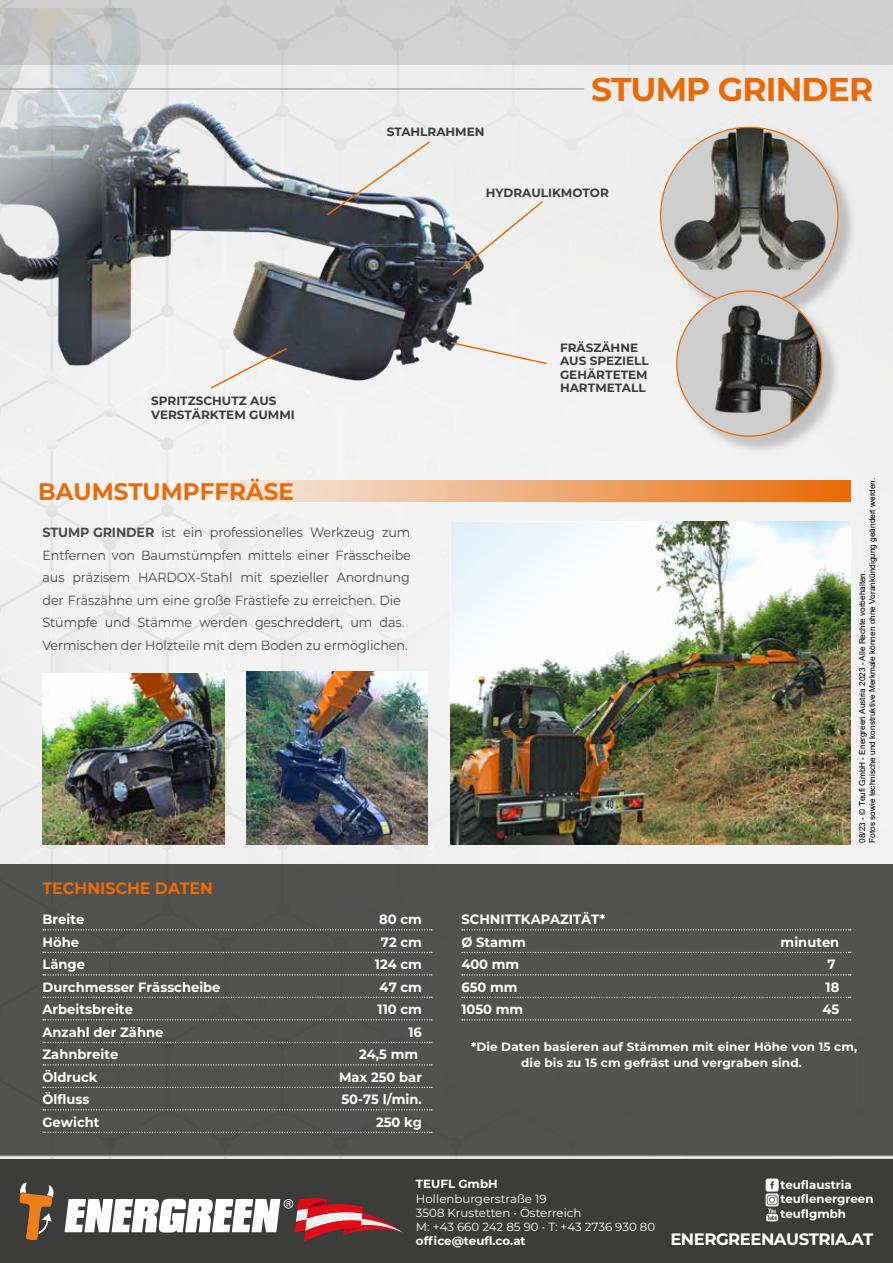
<style>
.page{position:relative;width:893px;height:1263px;background:#fff}
.page>*{position:absolute;margin:0;border:0;box-sizing:border-box;transform-origin:0 0}
.t1{font:700 33px "Montserrat";letter-spacing:-.03em;color:#e96b08}
.t2{font:700 24px "Montserrat";color:#ea6b08;scale:.96 1}
.t3{font:700 16.5px "Montserrat";letter-spacing:-.03em;color:#fff}
.t4{font:700 16.5px "Montserrat";color:#ea6b08;scale:.96 1}
.t5{font:700 13.5px/22.5px "Montserrat";color:#fff}
.t6{font:13.35px/22.5px "Montserrat";letter-spacing:-.01em;color:#4a4a49;scale:.96 1}
.t7{font:700 12px/13.5px "Montserrat";color:#3c3c3b}
.t8{font:700 12px/16.5px "Montserrat";letter-spacing:.01em;color:#fff;text-align:center}
.t9{font:11.85px/14.1px "Montserrat";color:#fff}
.t10{font:700 11.85px/14.9px "Montserrat";color:#fff}
.t11{font:8.25px/9.9px "Arial";color:#000}
.s1{font-weight:700}
</style>
<div class="page">
<div style="left:0;top:65px;width:893px;height:1094px;background:#f2f2f2"></div>
<img style="left:0;top:65px;width:494px;height:327px">
<svg style="left:0;top:0;width:893px;height:65px;background:#cecece"></svg>
<hr style="left:0;top:88px;width:584px;height:2px;background:#9d9d9c">
<img style="left:43px;top:674px;width:181px;height:170px">
<img style="left:246px;top:672px;width:182px;height:172px">
<img style="left:451px;top:522px;width:399px;height:322px">
<svg style="left:325px;top:140px;width:107px;height:77px"></svg>
<svg style="left:451px;top:199px;width:94px;height:78px"></svg>
<svg style="left:449px;top:341px;width:100px;height:24px"></svg>
<svg style="left:209px;top:346px;width:80px;height:44px"></svg>
<svg style="left:662px;top:129px;width:195px;height:195px;fill:#ededed"></svg>
<div style="left:661px;top:127px;width:177px;height:178px;background:#cecece;border-radius:50%"></div>
<img style="left:671px;top:127px;width:157px;height:148px">
<svg style="left:678px;top:293px;width:163px;height:162px;fill:#efefef"></svg>
<div style="left:677px;top:291px;width:145px;height:145px;background:#cecece;border-radius:50%"></div>
<img style="left:689px;top:296px;width:133px;height:140px">
<div style="left:0;top:864px;width:893px;height:291px;background:#575756"></div>
<hr style="left:0;top:1155px;width:893px;height:2px;background:#b2b2b2">
<svg style="left:43px;top:929px;width:389px;height:1px"></svg>
<svg style="left:43px;top:952px;width:389px;height:1px"></svg>
<svg style="left:43px;top:974px;width:389px;height:1px"></svg>
<svg style="left:43px;top:997px;width:389px;height:1px"></svg>
<svg style="left:43px;top:1019px;width:389px;height:1px"></svg>
<svg style="left:43px;top:1042px;width:389px;height:1px"></svg>
<svg style="left:43px;top:1064px;width:389px;height:1px"></svg>
<svg style="left:43px;top:1087px;width:389px;height:1px"></svg>
<svg style="left:43px;top:1109px;width:389px;height:1px"></svg>
<svg style="left:43px;top:1132px;width:389px;height:1px"></svg>
<svg style="left:462px;top:929px;width:389px;height:1px"></svg>
<svg style="left:462px;top:952px;width:389px;height:1px"></svg>
<svg style="left:462px;top:974px;width:389px;height:1px"></svg>
<svg style="left:462px;top:997px;width:389px;height:1px"></svg>
<svg style="left:462px;top:1019px;width:389px;height:1px"></svg>
<div style="left:219px;top:480px;width:631px;height:22px;background:linear-gradient(to right,#f4eeea,#e96c0a)"></div>
<div style="left:0;top:1159px;width:893px;height:104px;background:#3c3c3b"></div>
<svg style="left:65px;top:1198px;width:338px;height:44px"></svg>
<svg style="left:20px;top:1182px;width:33px;height:58px"></svg>
<svg style="left:766px;top:1178px;width:13px;height:43px"></svg>
<p class="t7" style="left:387px;top:125px;width:99px">STAHLRAHMEN</p>
<h1 class="t1" style="left:591px;top:65px;width:284px">STUMP GRINDER</h1>
<p class="t7" style="left:486px;top:185px;width:125px">HYDRAULIKMOTOR</p>
<p class="t7" style="left:151px;top:393px;width:145px">SPRITZSCHUTZ AUS<br>VERSTÄRKTEM GUMMI</p>
<h2 class="t2" style="left:38px;top:474px;width:268px">BAUMSTUMPFFRÄSE</h2>
<p class="t6" style="left:43px;top:521px;width:385px"><span class="s1">STUMP GRINDER</span> ist ein professionelles Werkzeug zum Entfernen von Baumstümpfen mittels einer Frässcheibe aus präzisem HARDOX-Stahl mit spezieller Anordnung der Fräszähne um eine große Frästiefe zu erreichen. Die Stümpfe und Stämme werden geschreddert, um das.<br>Vermischen der Holzteile mit dem Boden zu ermöglichen.</p>
<p class="t4" style="left:43px;top:877px;width:179px">TECHNISCHE DATEN</p>
<p class="t5" style="left:43px;top:907px;width:43px">Breite</p>
<p class="t5" style="left:379px;top:907px;width:44px">80 cm</p>
<p class="t5" style="left:43px;top:930px;width:38px">Höhe</p>
<p class="t5" style="left:381px;top:930px;width:43px">72 cm</p>
<p class="t5" style="left:43px;top:952px;width:44px">Länge</p>
<p class="t5" style="left:375px;top:952px;width:49px">124 cm</p>
<p class="t5" style="left:43px;top:975px;width:180px">Durchmesser Frässcheibe</p>
<p class="t5" style="left:380px;top:975px;width:44px">47 cm</p>
<p class="t5" style="left:43px;top:997px;width:92px">Arbeitsbreite</p>
<p class="t5" style="left:378px;top:997px;width:46px">110 cm</p>
<p class="t5" style="left:43px;top:1020px;width:122px">Anzahl der Zähne</p>
<p class="t5" style="left:408px;top:1020px;width:15px">16</p>
<p class="t5" style="left:43px;top:1042px;width:77px">Zahnbreite</p>
<p class="t5" style="left:359px;top:1042px;width:61px">24,5 mm</p>
<p class="t5" style="left:43px;top:1065px;width:57px">Öldruck</p>
<p class="t5" style="left:339px;top:1065px;width:84px">Max 250 bar</p>
<p class="t5" style="left:43px;top:1087px;width:48px">Ölfluss</p>
<p class="t5" style="left:341px;top:1087px;width:82px">50-75 l/min.</p>
<p class="t5" style="left:43px;top:1110px;width:59px">Gewicht</p>
<p class="t5" style="left:376px;top:1110px;width:47px">250 kg</p>
<p class="t7" style="left:560px;top:340px;width:90px">FRÄSZÄHNE<br>AUS SPEZIELL<br>GEHÄRTETEM<br>HARTMETALL</p>
<p class="t5" style="left:461px;top:907px;width:145px">SCHNITTKAPAZITÄT*<br>Ø Stamm</p>
<p class="t11" style="left:857px;top:843px;width:367px;rotate:-90deg">08/23 - © Teufl GmbH - Energreen Austria 2023 - Alle Rechte vorbehalten.<br>Fotos sowie technische und konstruktive Merkmale können ohne Vorankündigung geändert werden.</p>
<p class="t5" style="left:781px;top:930px;width:60px">minuten</p>
<p class="t5" style="left:461px;top:952px;width:59px">400 mm</p>
<p class="t5" style="left:827px;top:952px;width:10px">7</p>
<p class="t5" style="left:461px;top:975px;width:58px">650 mm</p>
<p class="t5" style="left:826px;top:975px;width:15px">18</p>
<p class="t5" style="left:461px;top:997px;width:63px">1050 mm</p>
<p class="t5" style="left:822px;top:997px;width:18px">45</p>
<p class="t8" style="left:471px;top:1037px;width:388px">*Die Daten basieren auf Stämmen mit einer Höhe von 15 cm, die bis zu 15 cm gefräst und vergraben sind.</p>
<p class="t10" style="left:416px;top:1176px;width:83px">TEUFL GmbH</p>
<p class="t9" style="left:416px;top:1191px;width:241px">Hollenburgerstraße 19<br>3508 Krustetten • Österreich<br>M: +43 660 242 85 90 • T: +43 2736 930 80</p>
<p class="t10" style="left:416px;top:1233px;width:111px">office@teufl.co.at</p>
<p class="t10" style="left:780px;top:1176px;width:94px">teuflaustria teuflenergreen teuflgmbh</p>
<p class="t3" style="left:670px;top:1227px;width:205px">ENERGREENAUSTRIA.AT</p>
</div>
